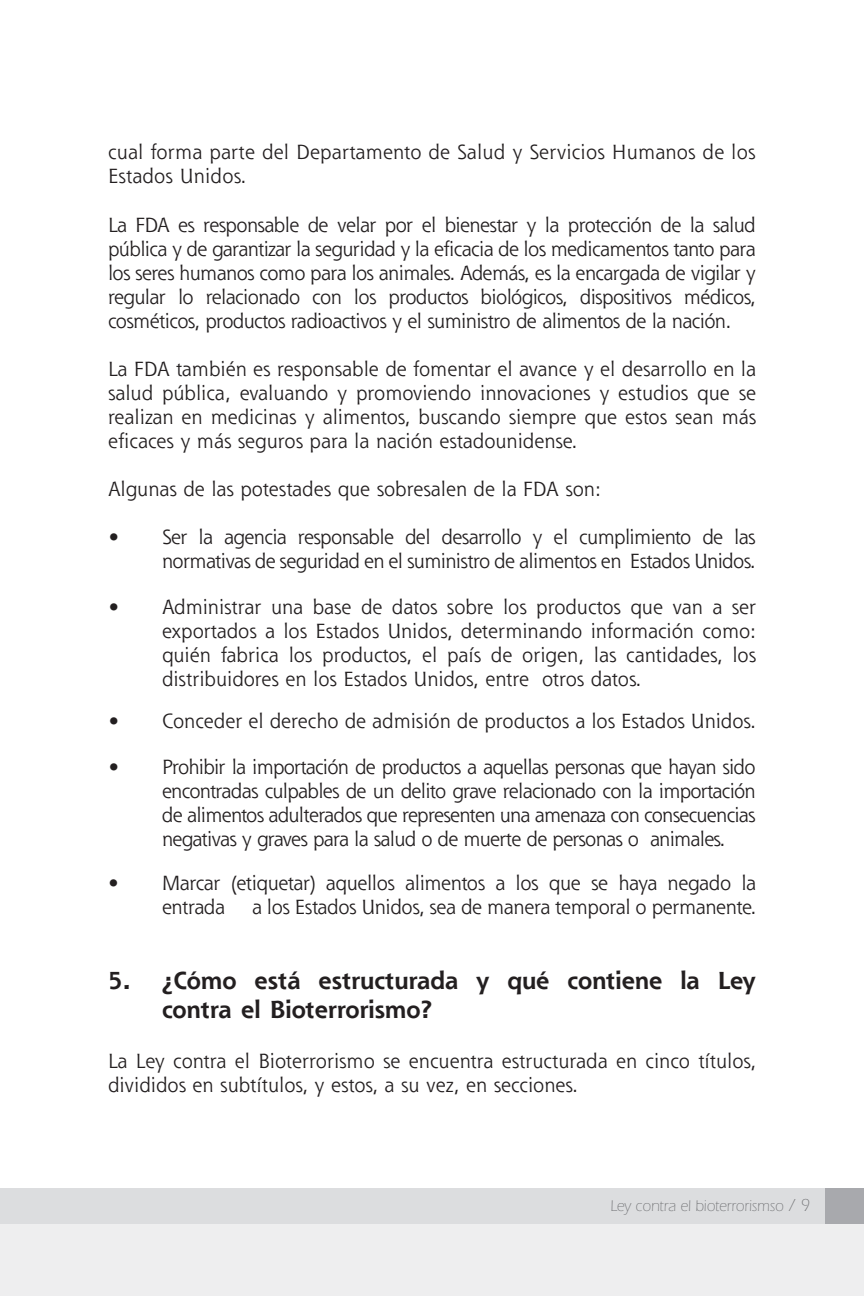
<style>
.page{position:relative;width:864px;height:1296px;background:#fff}
.page>*{position:absolute;margin:0;border:0;box-sizing:border-box;transform-origin:0 0}
.t1{font:700 24px/28.8px "Shannon";color:#231f20}
.t2{font:20px/24px "Shannon";letter-spacing:-.015em;color:#231f20;text-align:justify}
.t3{font:20px/24px "Shannon";letter-spacing:.01em;color:#231f20}
.t4{font:300 16px "Itc Eras";color:#6c6d70;scale:.95 1}
.s1{font-size:18px}
</style>
<div class="page">
<div style="left:0;top:1209px;width:864px;height:87px;background:#eeeeef"></div>
<div style="left:0;top:1188px;width:864px;height:36px;background:#dcdddf"></div>
<div style="left:825px;top:1188px;width:39px;height:36px;background:#a8a9ad"></div>
<p class="t3" style="left:108px;top:143px;width:649px">cual forma parte del Departamento de Salud y Servicios Humanos de los<br>Estados Unidos.</p>
<p class="t2" style="left:108px;top:215px;width:649px">La FDA es responsable de velar por el bienestar y la protección de la salud pública y de garantizar la seguridad y la eficacia de los medicamentos tanto para los seres humanos como para los animales. Además, es la encargada de vigilar y regular lo relacionado con los productos biológicos, dispositivos médicos, cosméticos, productos radioactivos y el suministro de alimentos de la nación.</p>
<p class="t2" style="left:108px;top:359px;width:650px">La FDA también es responsable de fomentar el avance y el desarrollo en la salud pública, evaluando y promoviendo innovaciones y estudios que se realizan en medicinas y alimentos, buscando siempre que estos sean más eficaces y más seguros para la nación estadounidense.</p>
<p class="t2" style="left:108px;top:479px;width:494px">Algunas de las potestades que sobresalen de la FDA son:</p>
<p class="t2" style="left:108px;top:527px;width:649px;text-align:right">• Ser la agencia responsable del desarrollo y el cumplimiento de las normativas de seguridad en el suministro de alimentos en Estados Unidos.</p>
<p class="t2" style="left:162px;top:597px;width:596px;text-indent:-54px">• Administrar una base de datos sobre los productos que van a ser exportados a los Estados Unidos, determinando información como: quién fabrica los productos, el país de origen, las cantidades, los distribuidores en los Estados Unidos, entre otros datos.</p>
<p class="t2" style="left:108px;top:711px;width:650px">• Conceder el derecho de admisión de productos a los Estados Unidos.</p>
<p class="t2" style="left:162px;top:757px;width:595px;text-indent:-54px">• Prohibir la importación de productos a aquellas personas que hayan sido encontradas culpables de un delito grave relacionado con la importación de alimentos adulterados que representen una amenaza con consecuencias negativas y graves para la salud o de muerte de personas o animales.</p>
<p class="t2" style="left:162px;top:873px;width:596px;text-indent:-54px">• Marcar (etiquetar) aquellos alimentos a los que se haya negado la entrada</p>
<p class="t2" style="left:252px;top:897px;width:506px">a los Estados Unidos, sea de manera temporal o permanente.</p>
<p class="t1" style="left:162px;top:969px;width:596px;text-indent:-54px">5. ¿Cómo está estructurada y qué contiene la Ley contra el Bioterrorismo?</p>
<p class="t2" style="left:108px;top:1051px;width:650px">La Ley contra el Bioterrorismo se encuentra estructurada en cinco títulos, divididos en subtítulos, y estos, a su vez, en secciones.</p>
<p class="t4" style="left:610px;top:1201px;width:212px">Ley contra el bioterrorismso <span class="s1">/ 9</span></p>
</div>
